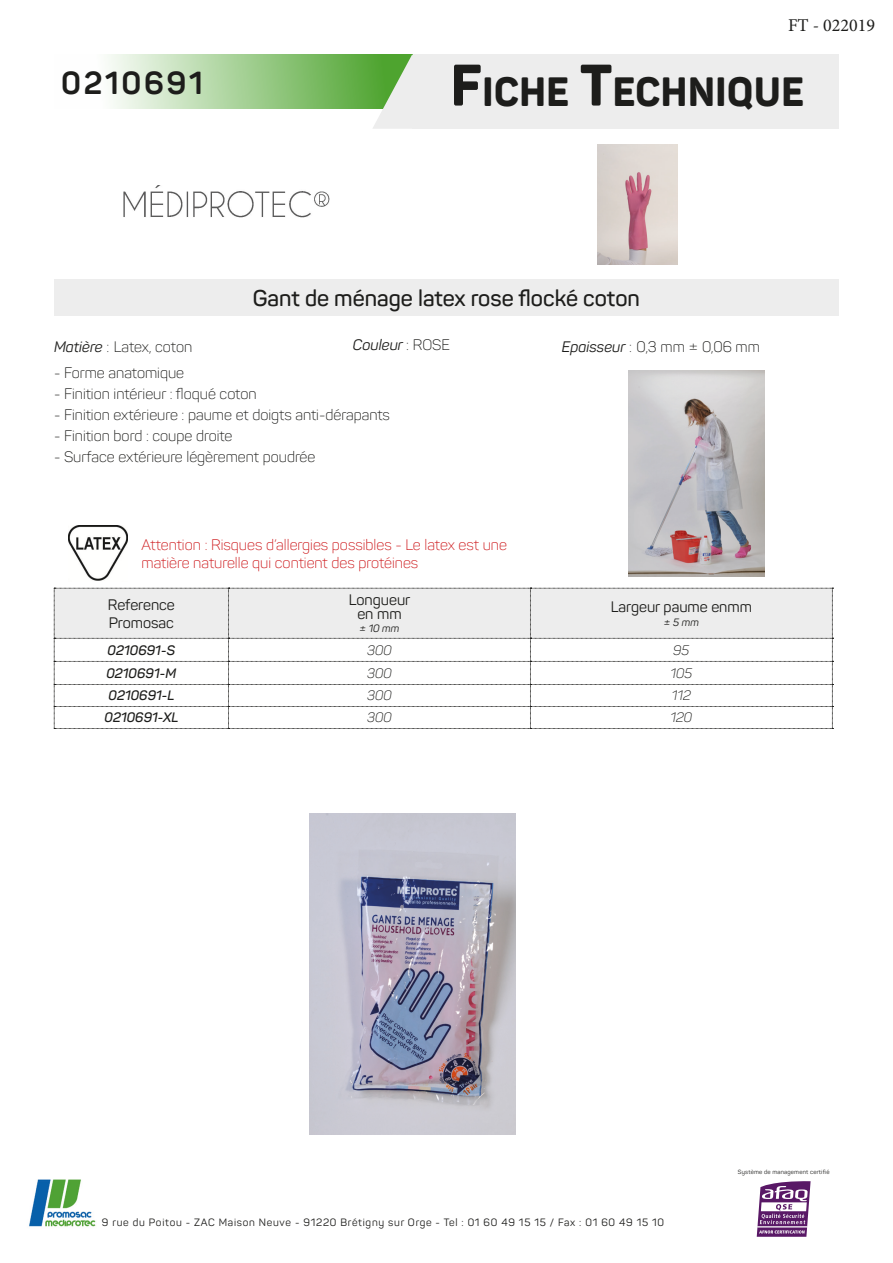
<style>
.page{position:relative;width:893px;height:1263px;background:#fff}
.page>*{position:absolute;margin:0;border:0;box-sizing:border-box;transform-origin:0 0}
.t1{font:800 40.35px "Panton";letter-spacing:.015em;color:#1d1d1b;scale:.96 1}
.t2{font:700 31.5px "Panton";letter-spacing:.08em;color:#1d1d1b}
.t3{font:600 22.5px "Panton";color:#1d1d1b}
.t4{font:18px "Minion Pro";color:#1d1d1b}
.t5{font:300 15px "Panton";color:#1d1d1b}
.t6{font:300 15px/18px "Panton";color:#cd171a}
.t7{font:15px/18px "Panton";color:#1d1d1b}
.t8{font:italic 15px "Panton";color:#1d1d1b}
.t9{font:italic 600 13.5px "Panton";color:#1d1d1b}
.t10{font:italic 300 13.5px "Panton";color:#1d1d1b}
.t11{font:10.5px "Panton";letter-spacing:.07em;color:#1d1d1b}
.t12{font:italic 10.5px "Panton";color:#1d1d1b}
.t13{font:6px "Panton";letter-spacing:.03em;color:#1d1d1b}
.s1{font-size:57.6px}
.s2{font-weight:400;font-style:italic}
.s3{font-weight:300;font-style:normal}
</style>
<div class="page">
<div style="left:413px;top:54px;width:426px;height:75px;background:#ededed"></div>
<svg style="left:108px;top:54px;width:264px;height:55px;background:#a7d198"></svg>
<svg style="left:372px;top:54px;width:41px;height:75px;background:#a5cc97"></svg>
<img style="left:29px;top:1179px;width:67px;height:48px">
<svg style="left:757px;top:1181px;width:54px;height:56px"></svg>
<hr style="left:757px;top:1226px;width:50px;height:1px;background:#fff">
<div style="left:54px;top:279px;width:785px;height:37px;background:#ededed"></div>
<img style="left:123px;top:185px;width:207px;height:33px">
<svg style="left:54px;top:588px;width:779px;height:141px"></svg>
<img style="left:68px;top:525px;width:60px;height:56px">
<img style="left:598px;top:144px;width:80px;height:120px">
<img style="left:628px;top:370px;width:137px;height:206px">
<img style="left:310px;top:814px;width:205px;height:321px">
<h2 class="t2" style="left:61px;top:63px;width:143px">0210691</h2>
<p class="t4" style="left:788px;top:13px;width:89px">FT - 022019</p>
<h1 class="t1" style="left:451px;top:66px;width:369px"><span class="s1">F</span>ICHE <span class="s1">T</span>ECHNIQUE</h1>
<h3 class="t3" style="left:253px;top:284px;width:389px">Gant de ménage latex rose flocké coton</h3>
<p class="t5" style="left:54px;top:338px;width:140px"><span class="s2">Matière</span> : Latex, coton</p>
<p class="t8" style="left:353px;top:336px;width:99px">Couleur <span class="s3">: ROSE</span></p>
<p class="t5" style="left:54px;top:364px;width:132px">- Forme anatomique</p>
<p class="t5" style="left:54px;top:385px;width:204px">- Finition intérieur : floqué coton</p>
<p class="t5" style="left:54px;top:406px;width:337px">- Finition extérieure : paume et doigts anti-dérapants</p>
<p class="t5" style="left:54px;top:427px;width:180px">- Finition bord : coupe droite</p>
<p class="t5" style="left:54px;top:448px;width:263px">- Surface extérieure légèrement poudrée</p>
<p class="t6" style="left:142px;top:536px;width:367px">Attention : Risques d’allergies possibles - Le latex est une matière naturelle qui contient des protéines</p>
<p class="t7" style="left:108px;top:595px;width:69px">Reference<br>Promosac</p>
<p class="t7" style="left:349px;top:593px;width:63px;line-height:13.5px;text-align:center">Longueur en mm</p>
<p class="t12" style="left:360px;top:622px;width:41px">± 10 mm</p>
<p class="t5" style="left:562px;top:338px;width:199px"><span class="s2">Epaisseur</span> : 0,3 mm ± 0,06 mm</p>
<p class="t7" style="left:611px;top:598px;width:143px">Largeur paume enmm</p>
<p class="t12" style="left:664px;top:615px;width:36px">± 5 mm</p>
<p class="t9" style="left:108px;top:642px;width:69px">0210691-S</p>
<p class="t10" style="left:367px;top:642px;width:26px">300</p>
<p class="t10" style="left:673px;top:642px;width:18px">95</p>
<p class="t9" style="left:106px;top:665px;width:71px">0210691-M</p>
<p class="t10" style="left:367px;top:665px;width:26px">300</p>
<p class="t10" style="left:670px;top:665px;width:23px">105</p>
<p class="t9" style="left:109px;top:687px;width:68px">0210691-L</p>
<p class="t10" style="left:367px;top:687px;width:26px">300</p>
<p class="t10" style="left:672px;top:687px;width:21px">112</p>
<p class="t9" style="left:105px;top:709px;width:76px">0210691-XL</p>
<p class="t10" style="left:367px;top:709px;width:26px">300</p>
<p class="t10" style="left:670px;top:709px;width:23px">120</p>
<p class="t11" style="left:102px;top:1216px;width:564px">9 rue du Poitou - ZAC Maison Neuve - 91220 Brétigny sur Orge - Tel : 01 60 49 15 15 / Fax : 01 60 49 15 10</p>
<p class="t13" style="left:738px;top:1168px;width:93px">Système de management certifié</p>
</div>
